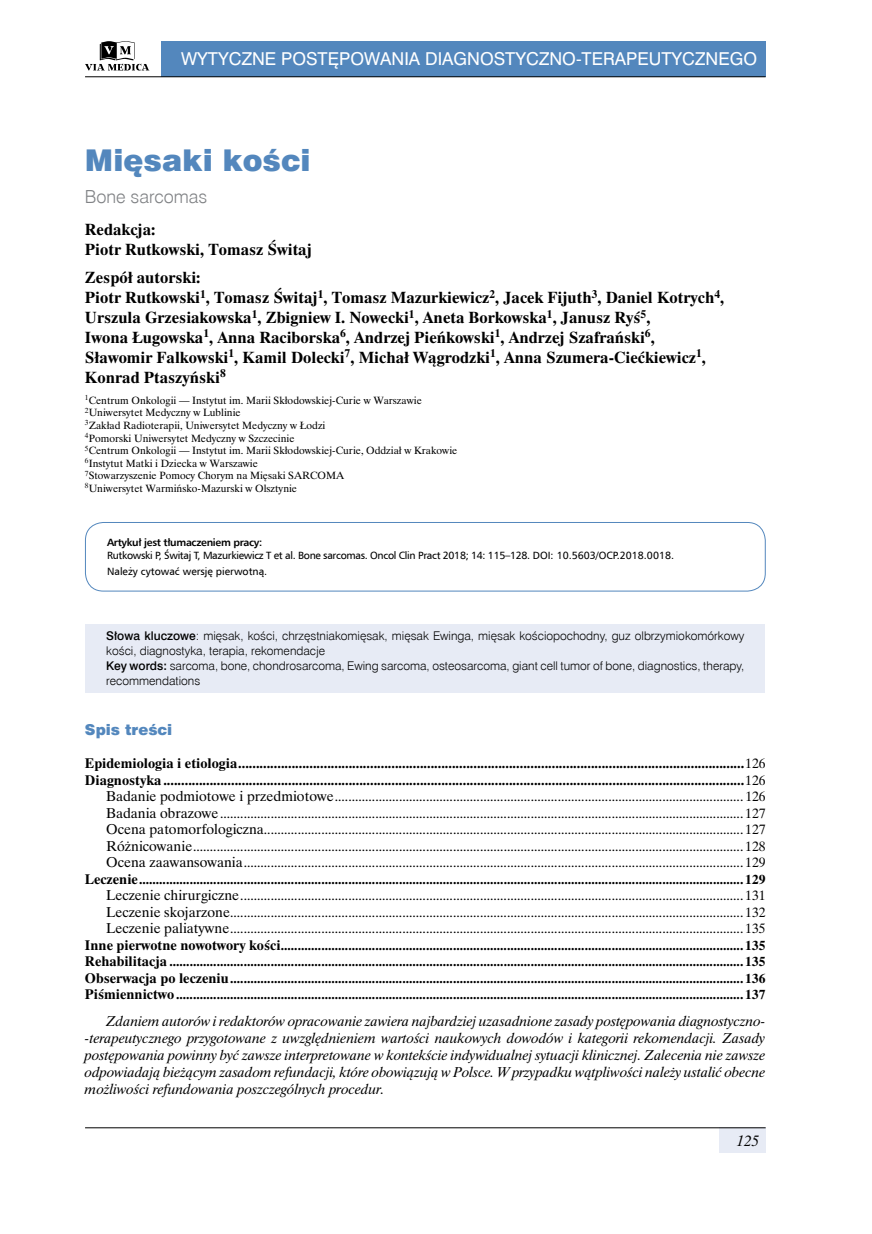
<style>
.page{position:relative;width:872px;height:1234px;background:#fff}
.page>*{position:absolute;margin:0;border:0;box-sizing:border-box;transform-origin:0 0}
.t1{font:30px "Swis 721 Blk EU";color:#5387bd}
.t2{font:18px "Swis 721 Lt EU";color:#808285}
.t3{font:700 16.5px/19.8px "Time Ibis EE";color:#000}
.t4{font:16.5px "Swis 721 PL";color:#fff}
.t5{font:15px "Swis 721 Blk EU";color:#5387bd}
.t6{font:italic 15px "Time Ibis EE";color:#000}
.t7{font:italic 14.25px/16.8px "Time Ibis EE";color:#000;text-align:justify}
.t8{font:700 14.25px/16.5px "Time Ibis EE";color:#000}
.t9{font:13.5px/16.5px "Time Ibis EE";color:#000;text-align:right}
.t10{font:12px/15px "Swis 721 Lt EU";color:#000}
.t11{font:10.5px/12.6px "Time Ibis EE";color:#000}
.t12{font:10.5px/16.8px "Humnst 777 EU";letter-spacing:-.03em;color:#000}
.t13{font:700 10.5px "Humnst 777 EU";letter-spacing:-.03em;color:#000}
.s1{font-family:"Swis 721 Md EU"}
.s2{font-weight:400;font-size:13.5px}
.s3{font-size:14.25px}
.s4{font-weight:700;font-size:14.25px}
.s5{font-weight:700}
</style>
<div class="page">
<div style="left:162px;top:41px;width:603px;height:36px;background:#5387bd"></div>
<div style="left:719px;top:1127px;width:46px;height:25px;background:#e7ebf5"></div>
<hr style="left:85px;top:1127px;width:680px;height:1px;background:#000">
<hr style="left:85px;top:76px;width:680px;height:1px;background:#000">
<svg style="left:85px;top:41px;width:64px;height:30px"></svg>
<div style="left:86px;top:623px;width:679px;height:69px;background:#e7ebf5"></div>
<div style="left:85px;top:522px;width:680px;height:69px;border:1px solid #5387bd;border-radius:18px"></div>
<p class="t4" style="left:181px;top:48px;width:577px">WYTYCZNE POSTĘPOWANIA DIAGNOSTYCZNO-TERAPEUTYCZNEGO</p>
<h1 class="t1" style="left:85px;top:141px;width:227px">Mięsaki kości</h1>
<h2 class="t2" style="left:85px;top:185px;width:124px">Bone sarcomas</h2>
<p class="t3" style="left:85px;top:219px;width:228px">Redakcja:<br>Piotr Rutkowski, Tomasz Świtaj</p>
<p class="t3" style="left:85px;top:268px;width:641px">Zespół autorski:<br>Piotr Rutkowski<sup>1</sup>, Tomasz Świtaj<sup>1</sup>, Tomasz Mazurkiewicz<sup>2</sup>, Jacek Fijuth<sup>3</sup>, Daniel Kotrych<sup>4</sup>, Urszula Grzesiakowska<sup>1</sup>, Zbigniew I. Nowecki<sup>1</sup>, Aneta Borkowska<sup>1</sup>, Janusz Ryś<sup>5</sup>,<br>Iwona Ługowska<sup>1</sup>, Anna Raciborska<sup>6</sup>, Andrzej Pieńkowski<sup>1</sup>, Andrzej Szafrański<sup>6</sup>, Sławomir Falkowski<sup>1</sup>, Kamil Dolecki<sup>7</sup>, Michał Wągrodzki<sup>1</sup>, Anna Szumera-Ciećkiewicz<sup>1</sup>, Konrad Ptaszyński<sup>8</sup></p>
<p class="t11" style="left:85px;top:393px;width:374px"><sup>1</sup>Centrum Onkologii — Instytut im. Marii Skłodowskiej-Curie w Warszawie <sup>2</sup>Uniwersytet Medyczny w Lublinie<br><sup>3</sup>Zakład Radioterapii, Uniwersytet Medyczny w Łodzi<br><sup>4</sup>Pomorski Uniwersytet Medyczny w Szczecinie<br><sup>5</sup>Centrum Onkologii — Instytut im. Marii Skłodowskiej-Curie, Oddział w Krakowie <sup>6</sup>Instytut Matki i Dziecka w Warszawie<br><sup>7</sup>Stowarzyszenie Pomocy Chorym na Mięsaki SARCOMA<br><sup>8</sup>Uniwersytet Warmińsko-Mazurski w Olsztynie</p>
<p class="t13" style="left:107px;top:535px;width:157px">Artykuł jest tłumaczeniem pracy:</p>
<p class="t12" style="left:107px;top:546px;width:568px">Rutkowski P, Świtaj T, Mazurkiewicz T et al. Bone sarcomas. Oncol Clin Pract 2018; 14: 115–128. DOI: 10.5603/OCP.2018.0018.<br>Należy cytować wersję pierwotną.</p>
<p class="t10" style="left:106px;top:628px;width:639px"><span class="s1">Słowa kluczowe</span>: mięsak, kości, chrzęstniakomięsak, mięsak Ewinga, mięsak kościopochodny, guz olbrzymiokomórkowy kości, diagnostyka, terapia, rekomendacje<br><span class="s1">Key words:</span> sarcoma, bone, chondrosarcoma, Ewing sarcoma, osteosarcoma, giant cell tumor of bone, diagnostics, therapy, recommendations</p>
<p class="t5" style="left:85px;top:719px;width:89px">Spis treści</p>
<p class="t8" style="left:85px;top:754px;width:682px">Epidemiologia i etiologia..............................................................................................................................................<span class="s2">126<br></span>Diagnostyka ...................................................................................................................................................................<span class="s2">126</span></p>
<p class="t9" style="left:85px;top:788px;width:682px"><span class="s3">Badanie podmiotowe i przedmiotowe</span>......................................................................................................................... 126<br><span class="s3">Badania obrazowe</span>........................................................................................................................................................... 127<br><span class="s3">Ocena patomorfologiczna</span>.............................................................................................................................................. 127<br><span class="s3">Różnicowanie</span>................................................................................................................................................................... 128<br><span class="s3">Ocena zaawansowania</span>.................................................................................................................................................... 129<br><span class="s4">Leczenie</span><span class="s5">................................................................................................................................................................................... 129<br></span><span class="s3">Leczenie chirurgiczne</span>..................................................................................................................................................... 131<br><span class="s3">Leczenie skojarzone</span>........................................................................................................................................................ 132<br><span class="s3">Leczenie paliatywne</span>........................................................................................................................................................ 135<br><span class="s4">Inne pierwotne nowotwory kości</span><span class="s5">......................................................................................................................................... 135<br></span><span class="s4">Rehabilitacja</span> <span class="s5">.......................................................................................................................................................................... 135<br></span><span class="s4">Obserwacja po leczeniu</span><span class="s5">........................................................................................................................................................ 136<br></span><span class="s4">Piśmiennictwo</span> <span class="s5">........................................................................................................................................................................ 137</span></p>
<p class="t7" style="left:85px;top:1012px;width:682px;text-indent:21px">Zdaniem autorów i redaktorów opracowanie zawiera najbardziej uzasadnione zasady postępowania diagnostyczno--terapeutycznego przygotowane z uwzględnieniem wartości naukowych dowodów i kategorii rekomendacji. Zasady postępowania powinny być zawsze interpretowane w kontekście indywidualnej sytuacji klinicznej. Zalecenia nie zawsze odpowiadają bieżącym zasadom refundacji, które obowiązują w Polsce. W przypadku wątpliwości należy ustalić obecne możliwości refundowania poszczególnych procedur.</p>
<p class="t6" style="left:736px;top:1131px;width:24px">125</p>
</div>
